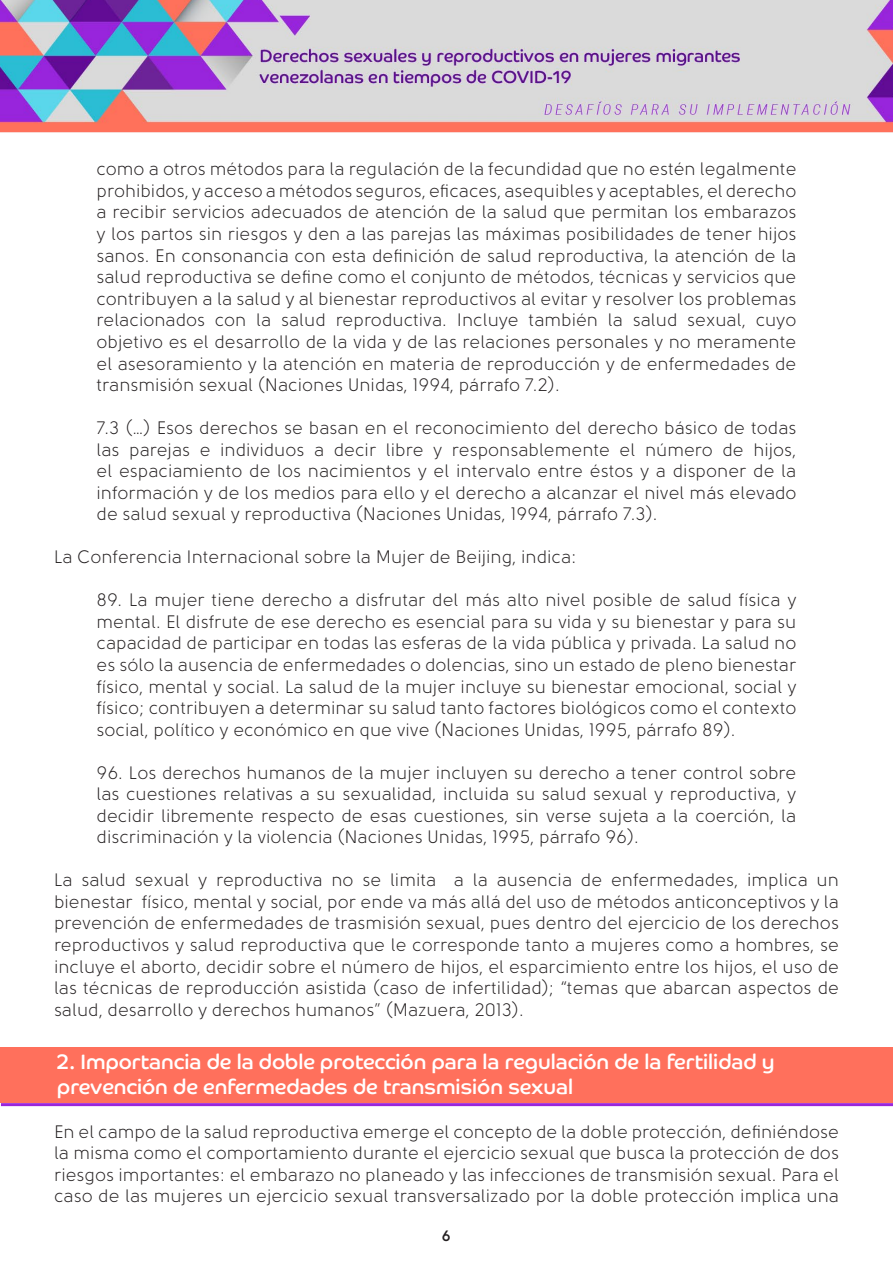
<style>
.page{position:relative;width:893px;height:1263px;background:#fff}
.page>*{position:absolute;margin:0;border:0;box-sizing:border-box;transform-origin:0 0}
.t1{font:21px/25.2px "Co Headline Corp";color:#fff}
.t2{font:18px/21.6px "Solomon Sans Book";color:#231f20;text-align:justify}
.t3{font:700 15px "Solomon Sans Semi";color:#231f20}
</style>
<div class="page">
<img style="left:0;top:0;width:893px;height:133px">
<div style="left:1px;top:1047px;width:892px;height:55px;background:#ff705c"></div>
<hr style="left:1px;top:1103px;width:892px;height:3px;background:#9926db">
<p class="t2" style="left:97px;top:158px;width:701px">como a otros métodos para la regulación de la fecundidad que no estén legalmente prohibidos, y acceso a métodos seguros, eficaces, asequibles y aceptables, el derecho a recibir servicios adecuados de atención de la salud que permitan los embarazos y los partos sin riesgos y den a las parejas las máximas posibilidades de tener hijos sanos. En consonancia con esta definición de salud reproductiva, la atención de la salud reproductiva se define como el conjunto de métodos, técnicas y servicios que contribuyen a la salud y al bienestar reproductivos al evitar y resolver los problemas relacionados con la salud reproductiva. Incluye también la salud sexual, cuyo objetivo es el desarrollo de la vida y de las relaciones personales y no meramente el asesoramiento y la atención en materia de reproducción y de enfermedades de transmisión sexual (Naciones Unidas, 1994, párrafo 7.2).</p>
<p class="t2" style="left:97px;top:417px;width:701px">7.3 (…) Esos derechos se basan en el reconocimiento del derecho básico de todas las parejas e individuos a decir libre y responsablemente el número de hijos, el espaciamiento de los nacimientos y el intervalo entre éstos y a disponer de la información y de los medios para ello y el derecho a alcanzar el nivel más elevado de salud sexual y reproductiva (Naciones Unidas, 1994, párrafo 7.3).</p>
<p class="t2" style="left:54px;top:546px;width:524px">La Conferencia Internacional sobre la Mujer de Beijing, indica:</p>
<p class="t2" style="left:97px;top:589px;width:701px">89. La mujer tiene derecho a disfrutar del más alto nivel posible de salud física y mental. El disfrute de ese derecho es esencial para su vida y su bienestar y para su capacidad de participar en todas las esferas de la vida pública y privada. La salud no es sólo la ausencia de enfermedades o dolencias, sino un estado de pleno bienestar físico, mental y social. La salud de la mujer incluye su bienestar emocional, social y físico; contribuyen a determinar su salud tanto factores biológicos como el contexto social, político y económico en que vive (Naciones Unidas, 1995, párrafo 89).</p>
<p class="t2" style="left:97px;top:762px;width:701px">96. Los derechos humanos de la mujer incluyen su derecho a tener control sobre las cuestiones relativas a su sexualidad, incluida su salud sexual y reproductiva, y decidir libremente respecto de esas cuestiones, sin verse sujeta a la coerción, la discriminación y la violencia (Naciones Unidas, 1995, párrafo 96).</p>
<p class="t2" style="left:54px;top:869px;width:787px">La salud sexual y reproductiva no se limita a la ausencia de enfermedades, implica un bienestar físico, mental y social, por ende va más allá del uso de métodos anticonceptivos y la prevención de enfermedades de trasmisión sexual, pues dentro del ejercicio de los derechos reproductivos y salud reproductiva que le corresponde tanto a mujeres como a hombres, se incluye el aborto, decidir sobre el número de hijos, el esparcimiento entre los hijos, el uso de las técnicas de reproducción asistida (caso de infertilidad); “temas que abarcan aspectos de salud, desarrollo y derechos humanos” (Mazuera, 2013).</p>
<p class="t1" style="left:57px;top:1049px;width:719px">2. Importancia de la doble protección para la regulación de la fertilidad y prevención de enfermedades de transmisión sexual</p>
<p class="t2" style="left:54px;top:1121px;width:786px">En el campo de la salud reproductiva emerge el concepto de la doble protección, definiéndose la misma como el comportamiento durante el ejercicio sexual que busca la protección de dos riesgos importantes: el embarazo no planeado y las infecciones de transmisión sexual. Para el caso de las mujeres un ejercicio sexual transversalizado por la doble protección implica una</p>
<p class="t3" style="left:442px;top:1227px;width:11px">6</p>
</div>
